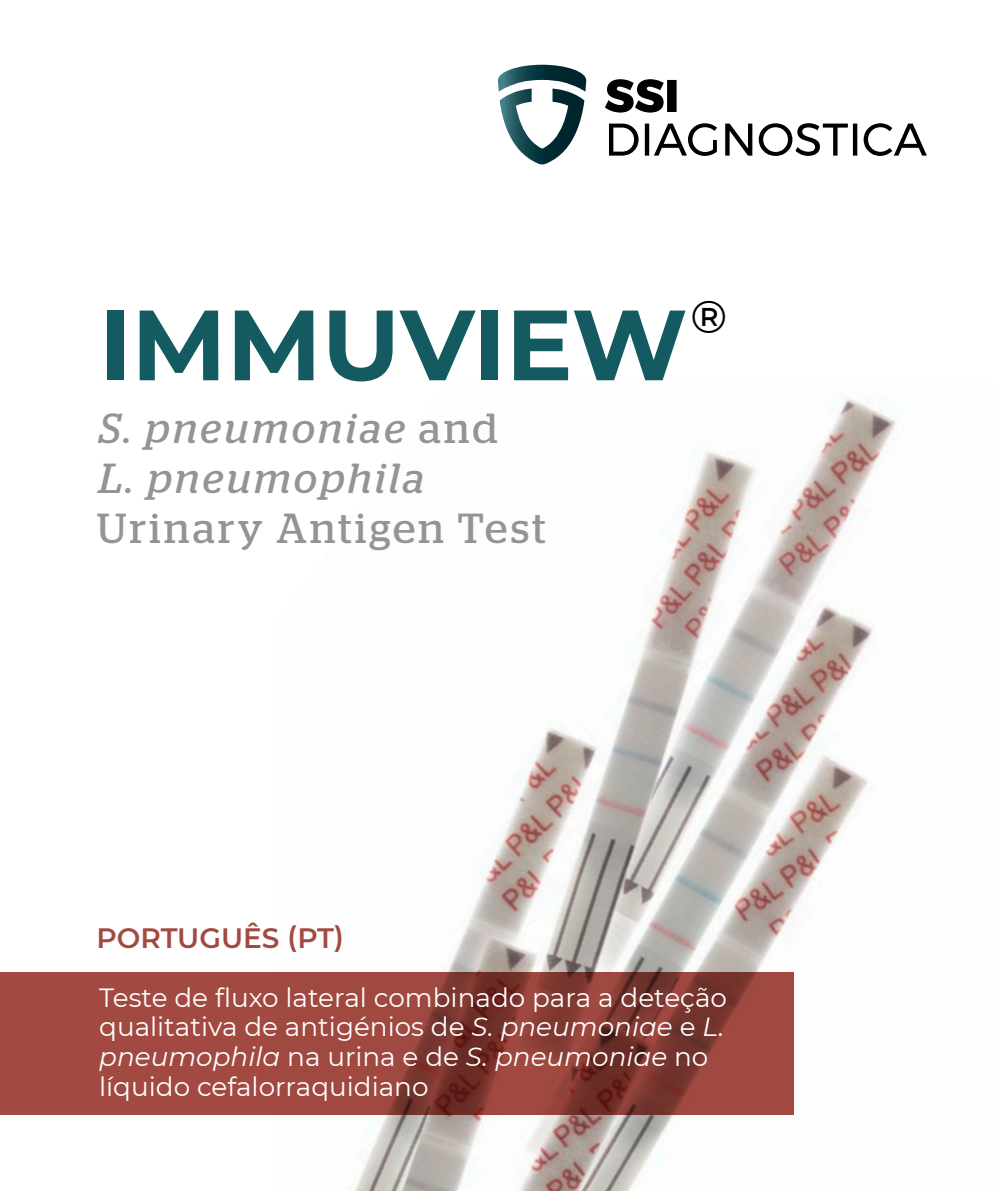
<style>
.page{position:relative;width:993px;height:1191px;background:#fff}
.page>*{position:absolute;margin:0;border:0;box-sizing:border-box;transform-origin:0 0}
.t1{font:700 99.75px "Montserrat";color:#135b60}
.t2{font:500 45.85px "Montserrat";color:#000}
.t3{font:italic 42px/49.7px "Stag";letter-spacing:.08em;color:#939498}
.t4{font:42px "Stag";letter-spacing:.08em;color:#939498}
.t5{font:600 28px "Montserrat";color:#a24a42}
.t6{font:26.25px/29.8px "Montserrat";color:#fff}
.s1{font-style:normal}
.s2{font-style:italic}
</style>
<div class="page">
<svg style="left:497px;top:65px;width:89px;height:99px"></svg>
<svg style="left:609px;top:123px;width:317px;height:33px"></svg>
<svg style="left:605px;top:79px;width:71px;height:34px"></svg>
<img style="left:354px;top:398px;width:542px;height:793px">
<svg style="left:0;top:972px;width:793px;height:143px;background:#93423a"></svg>
<h1 class="t1" style="left:99px;top:273px;width:590px">IMMUVIEW</h1>
<h2 class="t2" style="left:690px;top:285px;width:38px">®</h2>
<h3 class="t3" style="left:99px;top:403px;width:400px">S. pneumoniae <span class="s1">and<br></span>L. pneumophila</h3>
<h3 class="t4" style="left:97px;top:504px;width:450px">Urinary Antigen Test</h3>
<p class="t5" style="left:97px;top:918px;width:249px">PORTUGUÊS (PT)</p>
<p class="t6" style="left:99px;top:981px;width:629px">Teste de fluxo lateral combinado para a deteção qualitativa de antigénios de <span class="s2">S. pneumoniae</span> e <span class="s2">L. pneumophila</span> na urina e de <span class="s2">S. pneumoniae</span> no líquido cefalorraquidiano</p>
</div>
